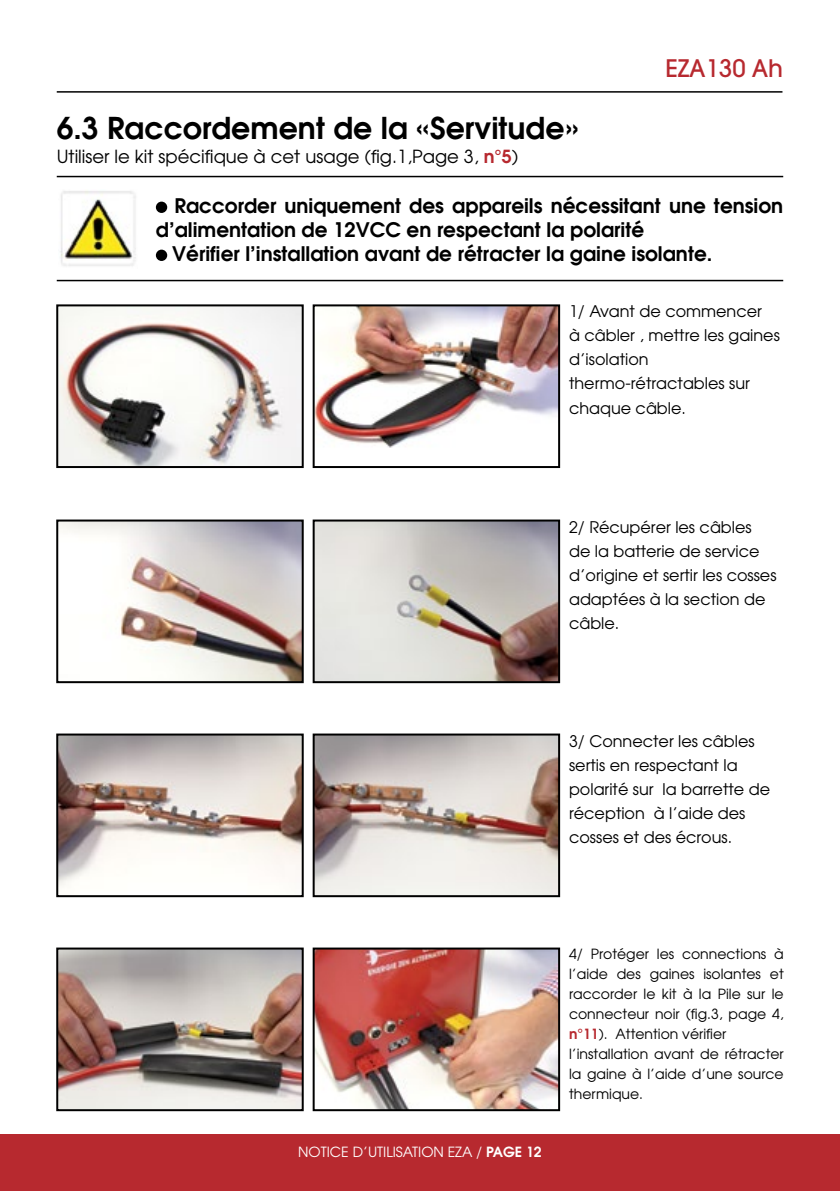
<style>
.page{position:relative;width:840px;height:1191px;background:#fff}
.page>*{position:absolute;margin:0;border:0;box-sizing:border-box;transform-origin:0 0}
.t1{font:600 30px "Avant Garde";color:#000}
.t2{font:500 24px "Avant Garde";color:#b7292f}
.t3{font:600 20px "Avant Garde";color:#000}
.t4{font:18px "Avant Garde";color:#000}
.t5{font:16px/24px "Avant Garde";color:#000}
.t6{font:14px/20px "Avant Garde";color:#000}
.t7{font:14px "Avant Garde";color:#fff}
.s1{font-weight:600;color:#b7292f}
.s2{font-weight:600}
</style>
<div class="page">
<div style="left:0;top:1134px;width:839px;height:57px;background:#b7292f"></div>
<hr style="left:57px;top:91px;width:725px;height:2px;background:#000">
<hr style="left:57px;top:176px;width:725px;height:1px;background:#000">
<hr style="left:57px;top:280px;width:725px;height:1px;background:#000">
<div style="left:156px;top:202px;width:11px;height:11px;background:#000;border-radius:50%"></div>
<div style="left:156px;top:250px;width:11px;height:11px;background:#000;border-radius:50%"></div>
<img style="left:60px;top:191px;width:76px;height:75px">
<img style="left:59px;top:307px;width:241px;height:158px">
<div style="left:56px;top:304px;width:247px;height:164px;border:2px solid #000"></div>
<img style="left:59px;top:522px;width:241px;height:158px">
<div style="left:56px;top:519px;width:247px;height:164px;border:2px solid #000"></div>
<img style="left:59px;top:736px;width:241px;height:150px">
<div style="left:56px;top:733px;width:247px;height:164px;border:2px solid #000"></div>
<img style="left:59px;top:950px;width:241px;height:158px">
<div style="left:56px;top:947px;width:247px;height:164px;border:2px solid #000"></div>
<img style="left:315px;top:736px;width:242px;height:158px">
<div style="left:312px;top:733px;width:248px;height:164px;border:2px solid #000"></div>
<img style="left:315px;top:950px;width:242px;height:158px">
<div style="left:312px;top:947px;width:248px;height:164px;border:2px solid #000"></div>
<img style="left:315px;top:307px;width:242px;height:141px">
<div style="left:312px;top:304px;width:248px;height:164px;border:2px solid #000"></div>
<img style="left:315px;top:522px;width:242px;height:158px">
<div style="left:312px;top:519px;width:248px;height:164px;border:2px solid #000"></div>
<h1 class="t1" style="left:57px;top:108px;width:523px">6.3 Raccordement de la «Servitude»</h1>
<p class="t4" style="left:57px;top:145px;width:463px">Utiliser le kit spécifique à cet usage (fig.1,Page 3, <span class="s1">n°5</span>)</p>
<h2 class="t2" style="left:665px;top:53px;width:119px">EZA130 Ah</h2>
<p class="t3" style="left:174px;top:192px;width:610px">Raccorder uniquement des appareils nécessitant une tension</p>
<p class="t3" style="left:156px;top:216px;width:489px">d’alimentation de 12VCC en respectant la polarité</p>
<p class="t3" style="left:172px;top:240px;width:541px">Vérifier l’installation avant de rétracter la gaine isolante.</p>
<p class="t5" style="left:568px;top:299px;width:212px">1/ Avant de commencer<br>à câbler , mettre les gaines d’isolation thermo-rétractables sur chaque câble.</p>
<p class="t5" style="left:568px;top:514px;width:209px">2/ Récupérer les câbles de la batterie de service d’origine et sertir les cosses adaptées à la section de câble.</p>
<p class="t5" style="left:568px;top:728px;width:202px">3/ Connecter les câbles sertis en respectant la polarité sur la barrette de réception à l’aide des cosses et des écrous.</p>
<p class="t7" style="left:298px;top:1143px;width:245px">NOTICE D’UTILISATION EZA / <span class="s2">PAGE 12</span></p>
<p class="t6" style="left:568px;top:943px;width:216px">4/ Protéger les connections à l’aide des gaines isolantes et raccorder le kit à la Pile sur le connecteur noir (fig.3, page 4, <span class="s1">n°11</span>). Attention vérifier l’installation avant de rétracter la gaine à l’aide d’une source thermique.</p>
</div>
